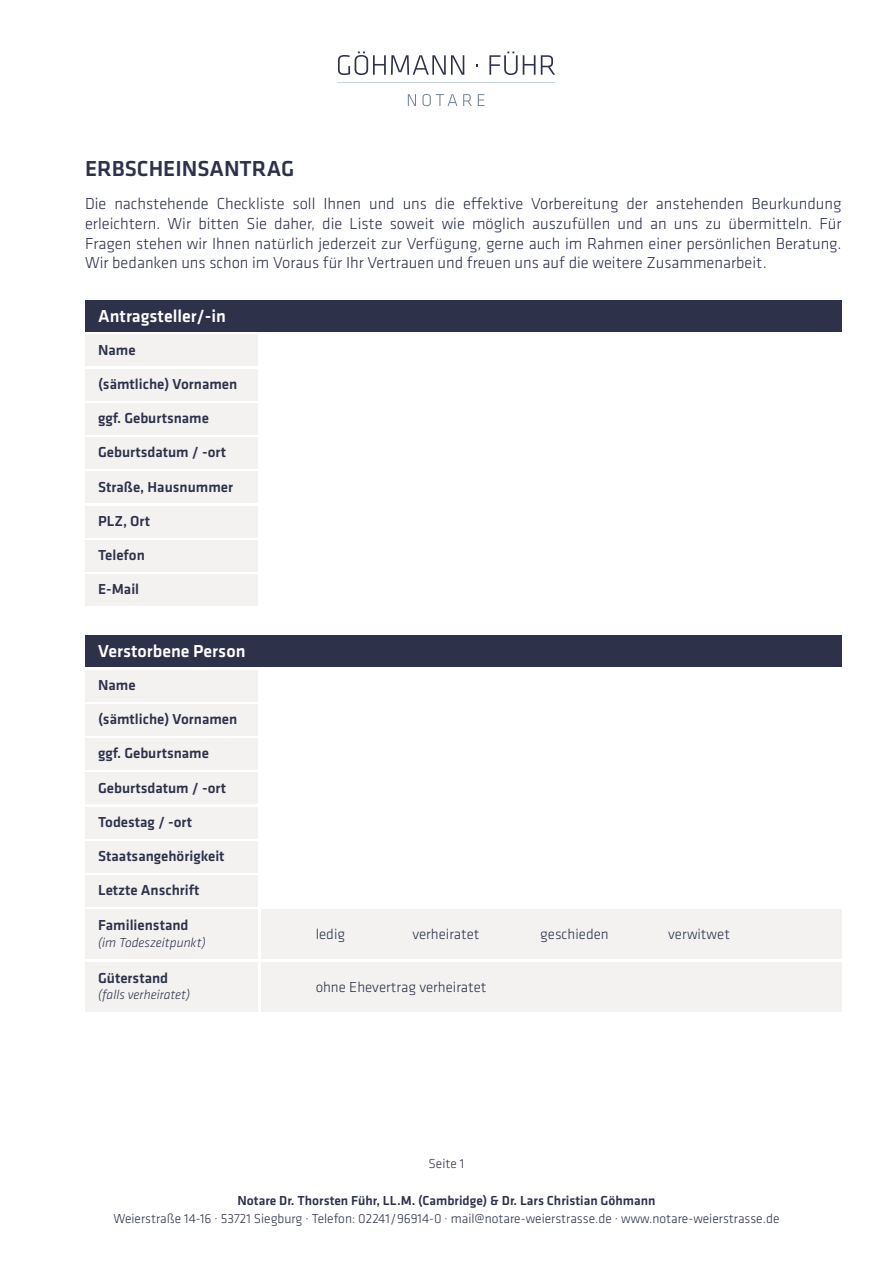
<style>
.page{position:relative;width:893px;height:1263px;background:#fff}
.page>*{position:absolute;margin:0;border:0;box-sizing:border-box;transform-origin:0 0}
.t1{font:500 22.5px "Klavika Basic";color:#2d314a}
.t2{font:500 18px "Klavika Basic";color:#fff}
.t3{font:300 16.5px/19.8px "Klavika Basic";color:#2d314a;text-align:justify}
.t4{font:500 15px "Klavika Basic";color:#2d314a}
.t5{font:300 15px "Klavika Basic";color:#2d314a}
.t6{font:300 13.5px "Klavika Basic";color:#2d314a}
.t7{font:500 13.5px "Klavika Basic";color:#2d314a}
.t8{font:italic 300 13.5px "Klavika Basic";color:#2d314a}
</style>
<div class="page">
<svg style="left:338px;top:52px;width:126px;height:23px"></svg>
<svg style="left:489px;top:52px;width:46px;height:23px"></svg>
<svg style="left:541px;top:55px;width:14px;height:20px"></svg>
<svg style="left:408px;top:94px;width:8px;height:12px"></svg>
<svg style="left:422px;top:94px;width:35px;height:12px"></svg>
<svg style="left:463px;top:94px;width:9px;height:12px"></svg>
<svg style="left:478px;top:94px;width:6px;height:12px"></svg>
<hr style="left:338px;top:83px;width:217px;height:1px;background:#c9d5e2">
<div style="left:85px;top:300px;width:757px;height:32px;background:#2d314a"></div>
<div style="left:85px;top:636px;width:757px;height:31px;background:#2d314a"></div>
<div style="left:85px;top:335px;width:173px;height:31px;background:#f3f2f1"></div>
<div style="left:85px;top:670px;width:173px;height:31px;background:#f3f2f1"></div>
<div style="left:85px;top:472px;width:173px;height:31px;background:#f3f2f1"></div>
<div style="left:85px;top:807px;width:173px;height:31px;background:#f3f2f1"></div>
<div style="left:85px;top:403px;width:173px;height:31px;background:#f3f2f1"></div>
<div style="left:85px;top:738px;width:173px;height:32px;background:#f3f2f1"></div>
<div style="left:85px;top:540px;width:173px;height:31px;background:#f3f2f1"></div>
<div style="left:85px;top:875px;width:173px;height:32px;background:#f3f2f1"></div>
<div style="left:85px;top:369px;width:173px;height:31px;background:#f3f2f1"></div>
<div style="left:85px;top:704px;width:173px;height:31px;background:#f3f2f1"></div>
<div style="left:85px;top:506px;width:173px;height:31px;background:#f3f2f1"></div>
<div style="left:85px;top:841px;width:173px;height:31px;background:#f3f2f1"></div>
<div style="left:85px;top:437px;width:173px;height:32px;background:#f3f2f1"></div>
<div style="left:85px;top:773px;width:173px;height:31px;background:#f3f2f1"></div>
<div style="left:85px;top:574px;width:173px;height:32px;background:#f3f2f1"></div>
<div style="left:85px;top:909px;width:173px;height:50px;background:#f3f2f1"></div>
<div style="left:85px;top:962px;width:173px;height:50px;background:#f3f2f1"></div>
<div style="left:261px;top:909px;width:581px;height:50px;background:#f3f2f1"></div>
<div style="left:261px;top:962px;width:581px;height:50px;background:#f3f2f1"></div>
<h1 class="t1" style="left:85px;top:154px;width:211px">ERBSCHEINSANTRAG</h1>
<p class="t3" style="left:85px;top:193px;width:758px">Die nachstehende Checkliste soll Ihnen und uns die effektive Vorbereitung der anstehenden Beurkundung erleichtern. Wir bitten Sie daher, die Liste soweit wie möglich auszufüllen und an uns zu übermitteln. Für Fragen stehen wir Ihnen natürlich jederzeit zur Verfügung, gerne auch im Rahmen einer persönlichen Beratung.<br>Wir bedanken uns schon im Voraus für Ihr Vertrauen und freuen uns auf die weitere Zusammenarbeit.</p>
<p class="t2" style="left:98px;top:304px;width:129px">Antragsteller/-in</p>
<p class="t4" style="left:98px;top:339px;width:39px">Name</p>
<p class="t4" style="left:98px;top:374px;width:141px">(sämtliche) Vornamen</p>
<p class="t4" style="left:98px;top:408px;width:112px">ggf. Geburtsname</p>
<p class="t4" style="left:98px;top:442px;width:129px">Geburtsdatum / -ort</p>
<p class="t4" style="left:98px;top:476px;width:136px">Straße, Hausnummer</p>
<p class="t4" style="left:98px;top:511px;width:53px">PLZ, Ort</p>
<p class="t4" style="left:98px;top:545px;width:48px">Telefon</p>
<p class="t4" style="left:98px;top:579px;width:43px">E-Mail</p>
<p class="t2" style="left:98px;top:639px;width:149px">Verstorbene Person</p>
<p class="t4" style="left:98px;top:675px;width:39px">Name</p>
<p class="t4" style="left:98px;top:709px;width:141px">(sämtliche) Vornamen</p>
<p class="t4" style="left:98px;top:743px;width:112px">ggf. Geburtsname</p>
<p class="t4" style="left:98px;top:777px;width:129px">Geburtsdatum / -ort</p>
<p class="t4" style="left:98px;top:812px;width:95px">Todestag / -ort</p>
<p class="t4" style="left:98px;top:846px;width:128px">Staatsangehörigkeit</p>
<p class="t4" style="left:98px;top:880px;width:103px">Letzte Anschrift</p>
<p class="t4" style="left:98px;top:915px;width:92px">Familienstand</p>
<p class="t8" style="left:98px;top:934px;width:109px">(im Todeszeitpunkt)</p>
<p class="t4" style="left:98px;top:968px;width:72px">Güterstand</p>
<p class="t8" style="left:98px;top:987px;width:94px">(falls verheiratet)</p>
<p class="t5" style="left:316px;top:925px;width:31px">ledig</p>
<p class="t5" style="left:316px;top:978px;width:172px">ohne Ehevertrag verheiratet</p>
<p class="t5" style="left:412px;top:925px;width:69px">verheiratet</p>
<p class="t5" style="left:540px;top:925px;width:70px">geschieden</p>
<p class="t5" style="left:668px;top:925px;width:63px">verwitwet</p>
<p class="t6" style="left:429px;top:1155px;width:37px">Seite 1</p>
<p class="t7" style="left:238px;top:1191px;width:419px">Notare Dr. Thorsten Führ, LL.M. (Cambridge) &amp; Dr. Lars Christian Göhmann</p>
<p class="t6" style="left:113px;top:1210px;width:668px">Weierstraße 14-16 · 53721 Siegburg · Telefon: 02241/96914-0 · mail@notare-weierstrasse.de · www.notare-weierstrasse.de</p>
</div>
